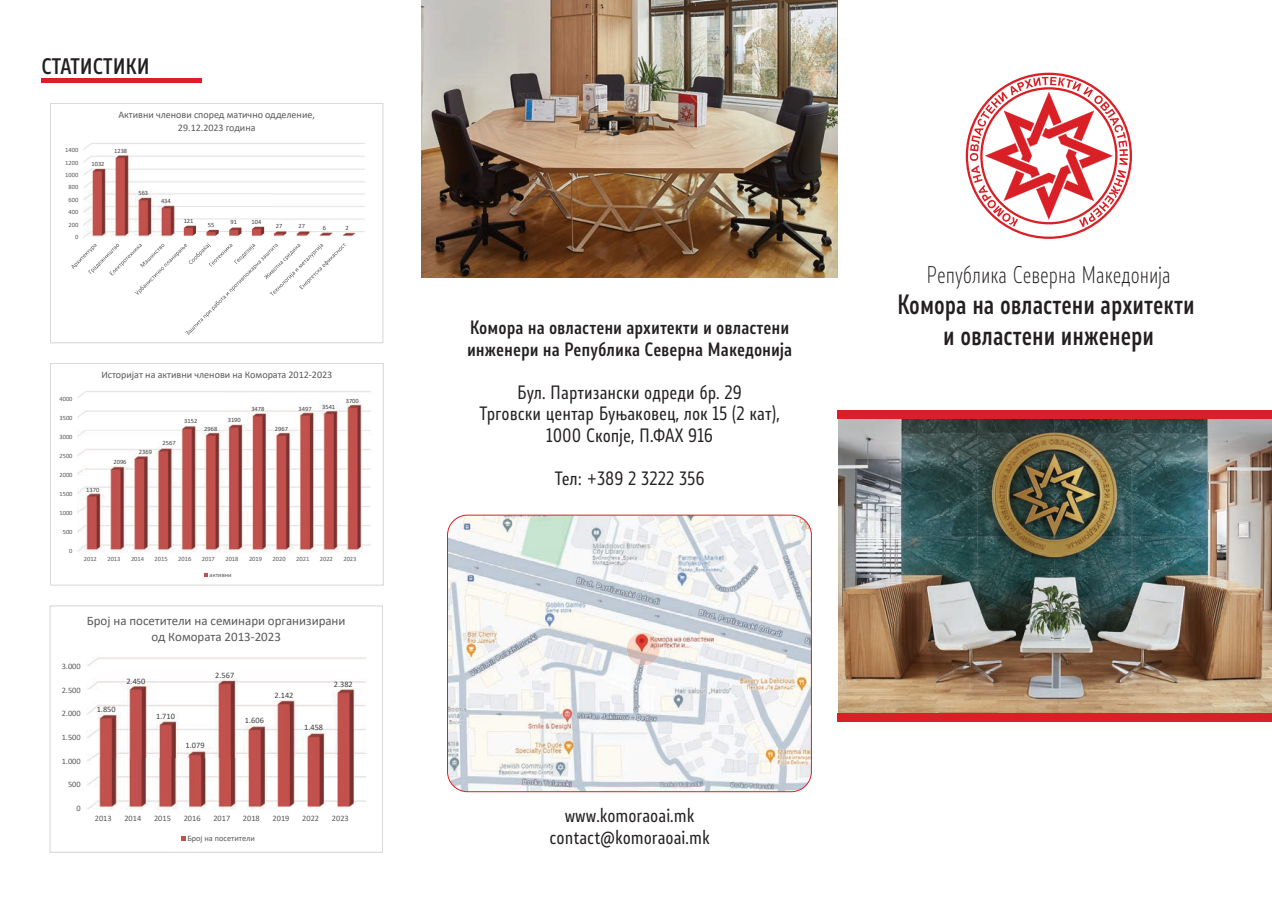
<style>
.page{position:relative;width:1272px;height:906px;background:#fff}
.page>*{position:absolute;margin:0;border:0;box-sizing:border-box;transform-origin:0 0}
.t1{font:500 25.95px/31.2px "Stobi Sans Cn";color:#231f20;text-align:center;scale:.9 1}
.t2{font:300 22.5px "Stobi Sans Cn";color:#231f20;scale:.9 1}
.t3{font:500 21px "Stobi Sans Cn";color:#231f20}
.t4{font:18px/21.6px "Stobi Sans Cn";color:#231f20;text-align:center}
.t5{font:500 18px/21.6px "Stobi Sans Cn";color:#231f20}
.t6{font:12.9px/15.9px "Calibri";color:#595959;text-align:center}
.t7{font:10.05px/12.3px "Calibri";color:#595959;text-align:center}
.t8{font:8.25px "Calibri";color:#595959}
.t9{font:8.25px "Calibri";color:#404040}
.t10{font:6.45px "Calibri";color:#595959}
.t11{font:6.45px "Calibri";color:#404040}
</style>
<div class="page">
<img style="left:77px;top:391px;width:294px;height:161px">
<svg style="left:204px;top:573px;width:4px;height:3px"></svg>
<div style="left:50px;top:363px;width:333px;height:222px;border:1px solid #dad9d8"></div>
<img style="left:447px;top:515px;width:364px;height:276px">
<div style="left:447px;top:515px;width:364px;height:277px;border:1px solid #d92026;border-radius:20px"></div>
<img style="left:626px;top:632px;width:33px;height:33px">
<img style="left:421px;top:0;width:416px;height:277px">
<svg style="left:965px;top:73px;width:166px;height:166px"></svg>
<img style="left:838px;top:418px;width:433px;height:295px">
<div style="left:837px;top:410px;width:434px;height:8px;background:#d92026"></div>
<div style="left:837px;top:713px;width:434px;height:9px;background:#d92026"></div>
<hr style="left:42px;top:78px;width:160px;height:4px;background:#d92026">
<img style="left:83px;top:143px;width:282px;height:95px">
<svg style="left:71px;top:243px;width:274px;height:92px"></svg>
<div style="left:50px;top:103px;width:333px;height:240px;border:1px solid #dad9d8"></div>
<img style="left:87px;top:657px;width:280px;height:153px">
<svg style="left:181px;top:836px;width:4px;height:5px"></svg>
<div style="left:50px;top:605px;width:333px;height:247px;border:1px solid #dad9d8"></div>
<p class="t3" style="left:41px;top:52px;width:110px">СТАТИСТИКИ</p>
<p class="t10" style="left:65px;top:146px;width:15px">1400</p>
<p class="t10" style="left:65px;top:158px;width:15px">1200</p>
<p class="t10" style="left:65px;top:170px;width:15px">1000</p>
<p class="t10" style="left:69px;top:183px;width:11px">800</p>
<p class="t10" style="left:69px;top:195px;width:11px">600</p>
<p class="t10" style="left:69px;top:208px;width:11px">400</p>
<p class="t10" style="left:69px;top:220px;width:11px">200</p>
<p class="t10" style="left:75px;top:232px;width:5px">0</p>
<p class="t11" style="left:91px;top:160px;width:15px">1032</p>
<p class="t7" style="left:118px;top:109px;width:198px">Активни членови според матично одделение,<br>29.12.2023 година</p>
<p class="t11" style="left:114px;top:147px;width:15px">1238</p>
<p class="t11" style="left:138px;top:189px;width:11px">563</p>
<p class="t11" style="left:161px;top:197px;width:11px">434</p>
<p class="t11" style="left:184px;top:216px;width:11px">121</p>
<p class="t11" style="left:208px;top:220px;width:8px">55</p>
<p class="t11" style="left:230px;top:218px;width:8px">91</p>
<p class="t11" style="left:251px;top:217px;width:11px">104</p>
<p class="t11" style="left:276px;top:222px;width:8px">27</p>
<p class="t11" style="left:298px;top:222px;width:8px">27</p>
<p class="t11" style="left:323px;top:223px;width:5px">6</p>
<p class="t11" style="left:345px;top:223px;width:5px">2</p>
<p class="t10" style="left:59px;top:394px;width:15px">4000</p>
<p class="t10" style="left:59px;top:413px;width:15px">3500</p>
<p class="t10" style="left:59px;top:432px;width:15px">3000</p>
<p class="t10" style="left:59px;top:451px;width:15px">2500</p>
<p class="t10" style="left:59px;top:470px;width:15px">2000</p>
<p class="t10" style="left:59px;top:489px;width:15px">1500</p>
<p class="t10" style="left:59px;top:508px;width:15px">1000</p>
<p class="t10" style="left:63px;top:527px;width:11px">500</p>
<p class="t10" style="left:69px;top:546px;width:5px">0</p>
<p class="t7" style="left:101px;top:369px;width:232px">Историјат на активни членови на Комората 2012-2023</p>
<p class="t11" style="left:86px;top:485px;width:15px">1370</p>
<p class="t11" style="left:113px;top:457px;width:15px">2096</p>
<p class="t11" style="left:139px;top:447px;width:15px">2369</p>
<p class="t11" style="left:162px;top:438px;width:15px">2567</p>
<p class="t11" style="left:184px;top:416px;width:15px">3152</p>
<p class="t11" style="left:204px;top:424px;width:15px">2968</p>
<p class="t11" style="left:228px;top:416px;width:15px">3190</p>
<p class="t11" style="left:251px;top:405px;width:15px">3478</p>
<p class="t11" style="left:275px;top:424px;width:15px">2967</p>
<p class="t11" style="left:298px;top:404px;width:15px">3497</p>
<p class="t11" style="left:322px;top:402px;width:15px">3541</p>
<p class="t11" style="left:346px;top:396px;width:15px">3700</p>
<p class="t10" style="left:84px;top:554px;width:15px">2012</p>
<p class="t10" style="left:107px;top:554px;width:15px">2013</p>
<p class="t10" style="left:131px;top:554px;width:15px">2014</p>
<p class="t10" style="left:155px;top:554px;width:15px">2015</p>
<p class="t10" style="left:178px;top:554px;width:15px">2016</p>
<p class="t10" style="left:202px;top:554px;width:15px">2017</p>
<p class="t10" style="left:225px;top:554px;width:15px">2018</p>
<p class="t10" style="left:249px;top:554px;width:15px">2019</p>
<p class="t10" style="left:272px;top:554px;width:15px">2020</p>
<p class="t10" style="left:296px;top:554px;width:15px">2021</p>
<p class="t10" style="left:320px;top:554px;width:15px">2022</p>
<p class="t10" style="left:343px;top:554px;width:15px">2023</p>
<p class="t10" style="left:209px;top:570px;width:24px">активни</p>
<p class="t6" style="left:87px;top:612px;width:260px">Број на посетители на семинари организирани од Комората 2013-2023</p>
<p class="t8" style="left:62px;top:660px;width:20px">3.000</p>
<p class="t8" style="left:62px;top:684px;width:20px">2.500</p>
<p class="t8" style="left:62px;top:708px;width:20px">2.000</p>
<p class="t8" style="left:62px;top:731px;width:20px">1.500</p>
<p class="t8" style="left:62px;top:755px;width:20px">1.000</p>
<p class="t8" style="left:68px;top:778px;width:14px">500</p>
<p class="t8" style="left:76px;top:802px;width:6px">0</p>
<p class="t9" style="left:97px;top:703px;width:20px">1.850</p>
<p class="t9" style="left:126px;top:675px;width:20px">2.450</p>
<p class="t9" style="left:215px;top:669px;width:20px">2.567</p>
<p class="t9" style="left:156px;top:710px;width:20px">1.710</p>
<p class="t9" style="left:186px;top:740px;width:20px">1.079</p>
<p class="t9" style="left:245px;top:715px;width:20px">1.606</p>
<p class="t9" style="left:274px;top:689px;width:20px">2.142</p>
<p class="t9" style="left:334px;top:678px;width:20px">2.382</p>
<p class="t9" style="left:304px;top:722px;width:20px">1.458</p>
<p class="t8" style="left:95px;top:812px;width:18px">2013</p>
<p class="t8" style="left:124px;top:812px;width:18px">2014</p>
<p class="t8" style="left:154px;top:812px;width:18px">2015</p>
<p class="t8" style="left:184px;top:812px;width:18px">2016</p>
<p class="t8" style="left:213px;top:812px;width:18px">2017</p>
<p class="t8" style="left:243px;top:812px;width:18px">2018</p>
<p class="t8" style="left:272px;top:812px;width:18px">2019</p>
<p class="t8" style="left:302px;top:812px;width:18px">2022</p>
<p class="t8" style="left:332px;top:812px;width:18px">2023</p>
<p class="t8" style="left:187px;top:833px;width:69px">Број на посетители</p>
<p class="t5" style="left:467px;top:316px;width:326px">Комора на овластени архитекти и овластени инженери на Република Северна Македонија</p>
<p class="t4" style="left:479px;top:381px;width:302px">Бул. Партизански одреди бр. 29<br>Трговски центар Буњаковец, лок 15 (2 кат),<br>1000 Скопје, П.ФАХ 916</p>
<p class="t4" style="left:554px;top:467px;width:151px">Тел: +389 2 3222 356</p>
<p class="t2" style="left:926px;top:259px;width:273px">Република Северна Македонија</p>
<h1 class="t1" style="left:897px;top:288px;width:332px">Комора на овластени архитекти и овластени инженери</h1>
<p class="t4" style="left:549px;top:804px;width:162px">www.komoraoai.mk contact@komoraoai.mk</p>
</div>
